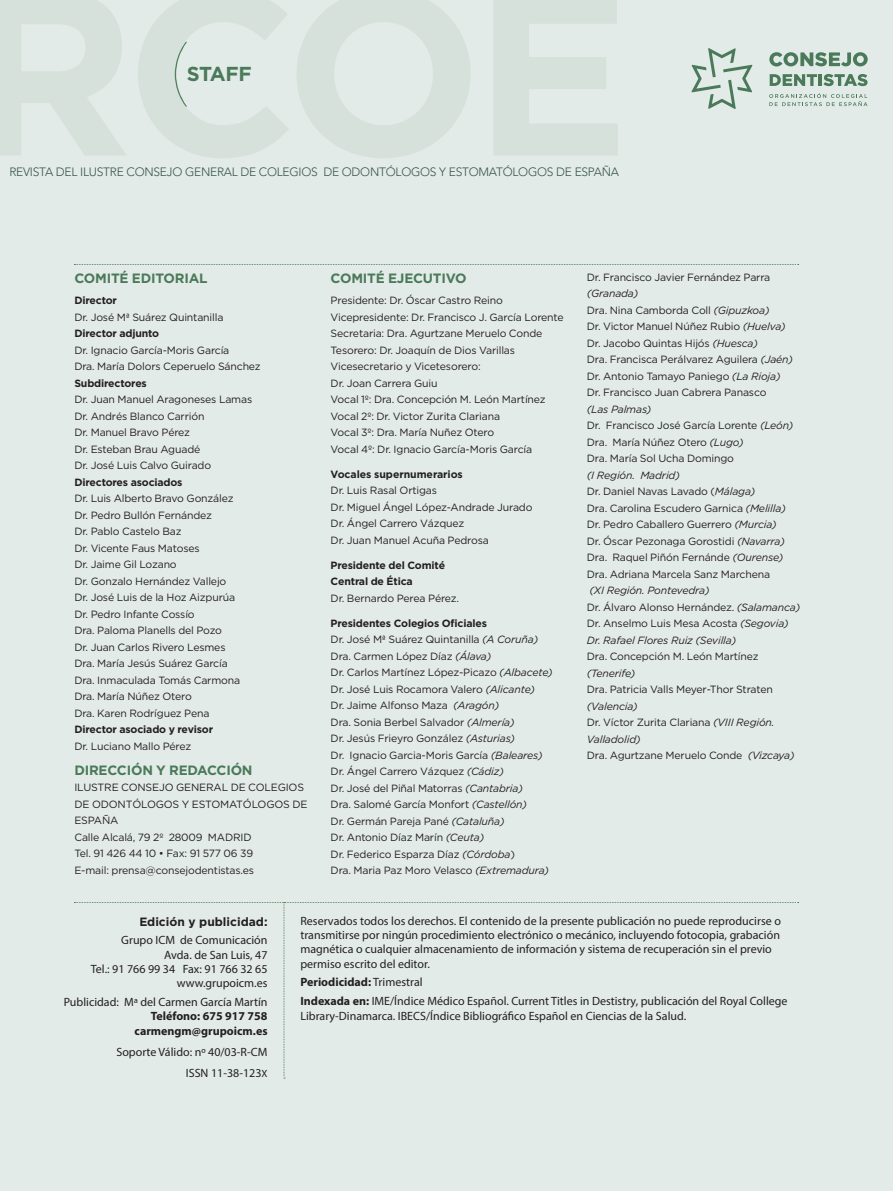
<style>
.page{position:relative;width:893px;height:1191px;background:#e3ebe8}
.page>*{position:absolute;margin:0;border:0;box-sizing:border-box;transform-origin:0 0}
.t1{font:700 20.25px "Gotham";color:#4a7a59}
.t2{font:700 13.5px "Gotham";letter-spacing:-.015em;color:#4a7a59}
.t3{font:12px/14.4px "Myriad Pro";color:#231f20;text-align:right}
.t4{font:300 12px "Avenir LT Std";letter-spacing:-.02em;color:#37564b}
.t5{font:700 12px/14.4px "Myriad Pro";color:#231f20;text-align:right}
.t6{font:700 12px "Gotham";color:#231f20}
.t7{font:10.5px/16.5px "Gotham";letter-spacing:-.015em;color:#231f20}
.t8{font:700 10.5px/16.5px "Gotham";letter-spacing:-.015em;color:#231f20}
.t9{font:italic 10.5px/16.5px "Gotham";letter-spacing:-.015em;color:#231f20}
.s1{font-weight:700}
.s2{font-style:italic}
.s3{font-style:normal}
.s4{font-size:10.5px}
</style>
<div class="page">
<svg style="left:691px;top:48px;width:62px;height:61px"></svg>
<svg style="left:770px;top:74px;width:97px;height:12px"></svg>
<svg style="left:769px;top:93px;width:98px;height:13px"></svg>
<svg style="left:769px;top:52px;width:99px;height:14px"></svg>
<svg style="left:74px;top:264px;width:725px;height:1px"></svg>
<svg style="left:74px;top:902px;width:725px;height:176px"></svg>
<svg style="left:175px;top:41px;width:12px;height:66px"></svg>
<h1 class="t1" style="left:187px;top:62px;width:14px">sta</h1>
<h1 class="t1" style="left:226px;top:62px;width:28px">ff</h1>
<p class="t4" style="left:9px;top:165px;width:611px">REVISTA DEL ILUSTRE CONSEJO GENERAL DE COLEGIOS DE ODONTÓLOGOS Y ESTOMATÓLOGOS DE ESPAÑA</p>
<p class="t2" style="left:74px;top:271px;width:135px">COMITÉ EDITORIAL</p>
<p class="t8" style="left:74px;top:292px;width:44px">Director</p>
<p class="t7" style="left:74px;top:308px;width:151px">Dr. José Mª Suárez Quintanilla</p>
<p class="t8" style="left:74px;top:325px;width:86px">Director adjunto</p>
<p class="t7" style="left:74px;top:341px;width:188px">Dr. Ignacio García-Moris García<br>Dra. María Dolors Ceperuelo Sánchez</p>
<p class="t8" style="left:74px;top:374px;width:74px">Subdirectores</p>
<p class="t7" style="left:74px;top:391px;width:179px">Dr. Juan Manuel Aragoneses Lamas<br>Dr. Andrés Blanco Carrión<br>Dr. Manuel Bravo Pérez<br>Dr. Esteban Brau Aguadé<br>Dr. José Luis Calvo Guirado</p>
<p class="t8" style="left:74px;top:473px;width:110px">Directores asociados</p>
<p class="t7" style="left:74px;top:490px;width:167px">Dr. Luis Alberto Bravo González<br>Dr. Pedro Bullón Fernández<br>Dr. Pablo Castelo Baz<br>Dr. Vicente Faus Matoses<br>Dr. Jaime Gil Lozano<br>Dr. Gonzalo Hernández Vallejo<br>Dr. José Luis de la Hoz Aizpurúa<br>Dr. Pedro Infante Cossío<br>Dra. Paloma Planells del Pozo<br>Dr. Juan Carlos Rivero Lesmes<br>Dra. María Jesús Suárez García<br>Dra. Inmaculada Tomás Carmona<br>Dra. María Núñez Otero<br>Dra. Karen Rodríguez Pena</p>
<p class="t8" style="left:74px;top:721px;width:140px">Director asociado y revisor</p>
<p class="t7" style="left:74px;top:737px;width:118px">Dr. Luciano Mallo Pérez</p>
<p class="t2" style="left:74px;top:762px;width:19px">Direcci</p>
<p class="t2" style="left:131px;top:762px;width:57px">ón y Redacci</p>
<p class="t2" style="left:231px;top:762px;width:23px">ón</p>
<p class="t7" style="left:74px;top:779px;width:235px">ILUSTRE CONSEJO GENERAL DE COLEGIOS<br>DE ODONTÓLOGOS Y ESTOMATÓLOGOS DE<br>ESPAÑA<br>Calle Alcalá, 79 2º 28009 MADRID<br>Tel. 91 426 44 10 • Fax: 91 577 06 39<br>E-mail: prensa@consejodentistas.es</p>
<p class="t2" style="left:331px;top:271px;width:20px">Comit</p>
<p class="t2" style="left:376px;top:271px;width:38px">É Ejecuti</p>
<p class="t2" style="left:446px;top:271px;width:20px">vo</p>
<p class="t7" style="left:331px;top:292px;width:235px">Presidente: Dr. Óscar Castro Reino Vicepresidente: Dr. Francisco J. García Lorente Secretaria: Dra. Agurtzane Meruelo Conde Tesorero: Dr. Joaquín de Dios Varillas Vicesecretario y Vicetesorero:<br>Dr. Joan Carrera Guiu<br>Vocal 1º: Dra. Concepción M. León Martínez Vocal 2º: Dr. Victor Zurita Clariana<br>Vocal 3º: Dra. María Nuñez Otero<br>Vocal 4º: Dr. Ignacio García-Moris García</p>
<p class="t8" style="left:331px;top:465px;width:134px">Vocales supernumerarios</p>
<p class="t7" style="left:331px;top:482px;width:203px">Dr. Luis Rasal Ortigas<br>Dr. Miguel Ángel López-Andrade Jurado<br>Dr. Ángel Carrero Vázquez<br>Dr. Juan Manuel Acuña Pedrosa</p>
<p class="t8" style="left:331px;top:556px;width:116px">Presidente del Comité<br>Central de Ética</p>
<p class="t7" style="left:331px;top:589px;width:130px">Dr. Bernardo Perea Pérez.</p>
<p class="t7" style="left:331px;top:614px;width:224px"><span class="s1">Presidentes Colegios Oficiales<br></span>Dr. José Mª Suárez Quintanilla <span class="s2">(A Coruña)<br></span>Dra. Carmen López Díaz <span class="s2">(Álava)<br></span>Dr. Carlos Martínez López-Picazo <span class="s2">(Albacete)<br></span>Dr. José Luis Rocamora Valero <span class="s2">(Alicante)<br></span>Dr. Jaime Alfonso Maza <span class="s2">(Aragón)<br></span>Dra. Sonia Berbel Salvador <span class="s2">(Almería)<br></span>Dr. Jesús Frieyro González <span class="s2">(Asturias)<br></span>Dr. Ignacio Garcia-Moris García <span class="s2">(Baleares)<br></span>Dr. Ángel Carrero Vázquez <span class="s2">(Cádiz)<br></span>Dr. José del Piñal Matorras <span class="s2">(Cantabria)<br></span>Dra. Salomé García Monfort <span class="s2">(Castellón)<br></span>Dr. Germán Pareja Pané <span class="s2">(Cataluña)<br></span>Dr. Antonio Díaz Marín <span class="s2">(Ceuta)<br></span>Dr. Federico Esparza Díaz <span class="s2">(Córdoba</span>)<br>Dra. Maria Paz Moro Velasco <span class="s2">(Extremadura)</span></p>
<p class="t7" style="left:587px;top:269px;width:185px">Dr. Francisco Javier Fernández Parra</p>
<p class="t7" style="left:587px;top:285px;width:208px"><span class="s2">(Granada)<br></span>Dra. Nina Camborda Coll <span class="s2">(Gipuzkoa)<br></span>Dr. Victor Manuel Núñez Rubio <span class="s2">(Huelva)<br></span>Dr. Jacobo Quintas Hijós <span class="s2">(Huesca)<br></span>Dra. Francisca Perálvarez Aguilera <span class="s2">(Jaén)<br></span>Dr. Antonio Tamayo Paniego <span class="s2">(La Rioja)<br></span>Dr. Francisco Juan Cabrera Panasco</p>
<p class="t7" style="left:587px;top:401px;width:208px"><span class="s2">(Las Palmas)<br></span>Dr. Francisco José García Lorente <span class="s2">(León)<br></span>Dra. María Núñez Otero <span class="s2">(Lugo)<br></span>Dra. María Sol Ucha Domingo</p>
<p class="t7" style="left:587px;top:467px;width:201px"><span class="s2">(I Región. Madrid)<br></span>Dr. Daniel Navas Lavado (<span class="s2">Málaga)<br></span>Dra. Carolina Escudero Garnica <span class="s2">(Melilla)<br></span>Dr. Pedro Caballero Guerrero <span class="s2">(Murcia)<br></span>Dr. Óscar Pezonaga Gorostidi <span class="s2">(Navarra)<br></span>Dra. Raquel Piñón Fernánde <span class="s2">(Ourense)<br></span>Dra. Adriana Marcela Sanz Marchena</p>
<p class="t9" style="left:587px;top:582px;width:215px">(XI Región. Pontevedra)<br><span class="s3">Dr. Álvaro Alonso Hernández.</span> (Salamanca)<br><span class="s3">Dr. Anselmo Luis Mesa Acosta</span> (Segovia)<br>Dr. Rafael Flores Ruiz (Sevilla)</p>
<p class="t7" style="left:587px;top:648px;width:173px">Dra. Concepción M. León Martínez</p>
<p class="t9" style="left:587px;top:665px;width:50px">(Tenerife)</p>
<p class="t7" style="left:587px;top:681px;width:187px">Dra. Patricia Valls Meyer-Thor Straten</p>
<p class="t7" style="left:587px;top:697px;width:209px"><span class="s2">(Valencia)<br></span>Dr. Víctor Zurita Clariana <span class="s2">(VIII Región.<br>Valladolid)<br></span>Dra. Agurtzane Meruelo Conde <span class="s2">(Vizcaya)</span></p>
<p class="t6" style="left:139px;top:914px;width:130px">Edición y publicidad:</p>
<p class="t3" style="left:91px;top:932px;width:178px">Grupo ICM de Comunicación<br>Avda. de San Luis, 47<br>Tel.: 91 766 99 34 Fax: 91 766 32 65 www.grupoicm.es</p>
<p class="t3" style="left:64px;top:994px;width:205px">Publicidad: Mª del Carmen García Martín</p>
<p class="t5" style="left:135px;top:1008px;width:134px">Teléfono: 675 917 758 carmengm@grupoicm.es</p>
<p class="t3" style="left:116px;top:1041px;width:153px;line-height:21px">Soporte Válido: nº 40/03-R-CM<br>ISSN 11-38-123<span class="s4">X</span></p>
<p class="t3" style="left:300px;top:913px;width:482px;text-align:left">Reservados todos los derechos. El contenido de la presente publicación no puede reproducirse o transmitirse por ningún procedimiento electrónico o mecánico, incluyendo fotocopia, grabación magnética o cualquier almacenamiento de información y sistema de recuperación sin el previo permiso escrito del editor.</p>
<p class="t3" style="left:300px;top:973px;width:489px;line-height:18.6px;text-align:left"><span class="s1">Periodicidad:</span> Trimestral<br><span class="s1">Indexada en:</span> IME/Índice Médico Español. Current Titles in Destistry, publicación del Royal College</p>
<p class="t3" style="left:300px;top:1008px;width:387px">Library-Dinamarca. IBECS/Índice Bibliográfico Español en Ciencias de la Salud.</p>
</div>
